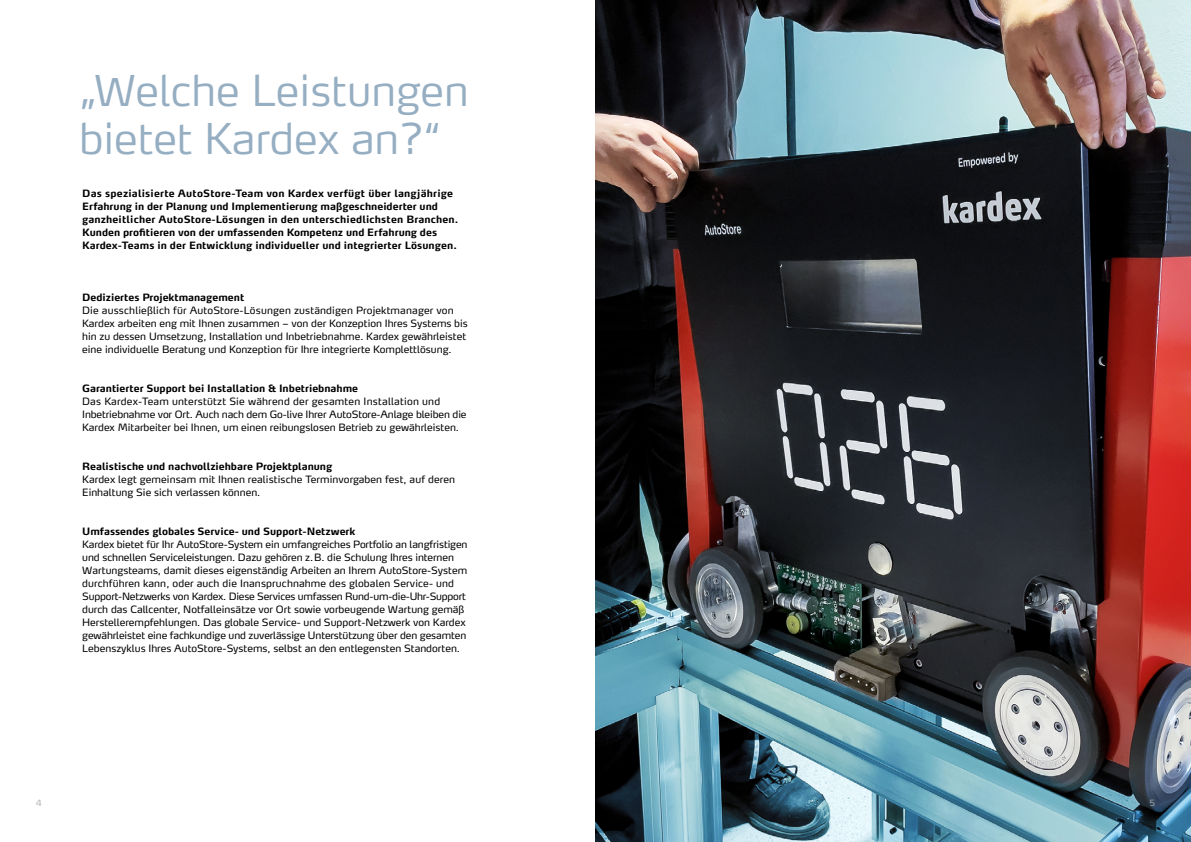
<style>
.page{position:relative;width:1191px;height:842px;background:#fff}
.page>*{position:absolute;margin:0;border:0;box-sizing:border-box;transform-origin:0 0}
.t1{font:300 42px/48px "Max Pro";color:#96aec2}
.t2{font:10px/13px "Max Pro";color:#000}
.t3{font:700 10px/13px "Max Pro";color:#000}
.t4{font:300 8.5px "Max Pro";color:#a8aca9}
</style>
<div class="page">
<img style="left:595px;top:0;width:596px;height:842px">
<h1 class="t1" style="left:79px;top:62px;width:391px">„Welche Leistungen bietet Kardex an?“</h1>
<p class="t3" style="left:82px;top:185px;width:378px">Das spezialisierte AutoStore-Team von Kardex verfügt über langjährige Erfahrung in der Planung und Implementierung maßgeschneiderter und ganzheitlicher AutoStore-Lösungen in den unterschiedlichsten Branchen.<br>Kunden profitieren von der umfassenden Kompetenz und Erfahrung des Kardex-Teams in der Entwicklung individueller und integrierter Lösungen.</p>
<p class="t3" style="left:82px;top:289px;width:164px">Dediziertes Projektmanagement</p>
<p class="t2" style="left:82px;top:303px;width:387px">Die ausschließlich für AutoStore-Lösungen zuständigen Projektmanager von Kardex arbeiten eng mit Ihnen zusammen – von der Konzeption Ihres Systems bis hin zu dessen Umsetzung, Installation und Inbetriebnahme. Kardex gewährleistet eine individuelle Beratung und Konzeption für Ihre integrierte Komplettlösung.</p>
<p class="t3" style="left:82px;top:380px;width:277px">Garantierter Support bei Installation &amp; Inbetriebnahme</p>
<p class="t2" style="left:82px;top:394px;width:386px">Das Kardex-Team unterstützt Sie während der gesamten Installation und<br>Inbetriebnahme vor Ort. Auch nach dem Go-live Ihrer AutoStore-Anlage bleiben die<br>Kardex Mitarbeiter bei Ihnen, um einen reibungslosen Betrieb zu gewährleisten.</p>
<p class="t3" style="left:82px;top:458px;width:252px">Realistische und nachvollziehbare Projektplanung</p>
<p class="t2" style="left:82px;top:472px;width:374px">Kardex legt gemeinsam mit Ihnen realistische Terminvorgaben fest, auf deren<br>Einhaltung Sie sich verlassen können.</p>
<p class="t3" style="left:82px;top:523px;width:275px">Umfassendes globales Service- und Support-Netzwerk</p>
<p class="t2" style="left:82px;top:537px;width:387px">Kardex bietet für Ihr AutoStore-System ein umfangreiches Portfolio an langfristigen und schnellen Serviceleistungen. Dazu gehören z.B. die Schulung Ihres internen Wartungsteams, damit dieses eigenständig Arbeiten an Ihrem AutoStore-System durchführen kann, oder auch die Inanspruchnahme des globalen Service- und Support-Netzwerks von Kardex. Diese Services umfassen Rund-um-die-Uhr-Support durch das Callcenter, Notfalleinsätze vor Ort sowie vorbeugende Wartung gemäß Herstellerempfehlungen. Das globale Service- und Support-Netzwerk von Kardex gewährleistet eine fachkundige und zuverlässige Unterstützung über den gesamten Lebenszyklus Ihres AutoStore-Systems, selbst an den entlegensten Standorten.</p>
<p class="t4" style="left:36px;top:796px;width:8px">4</p>
<p class="t4" style="left:1150px;top:796px;width:7px">5</p>
</div>
